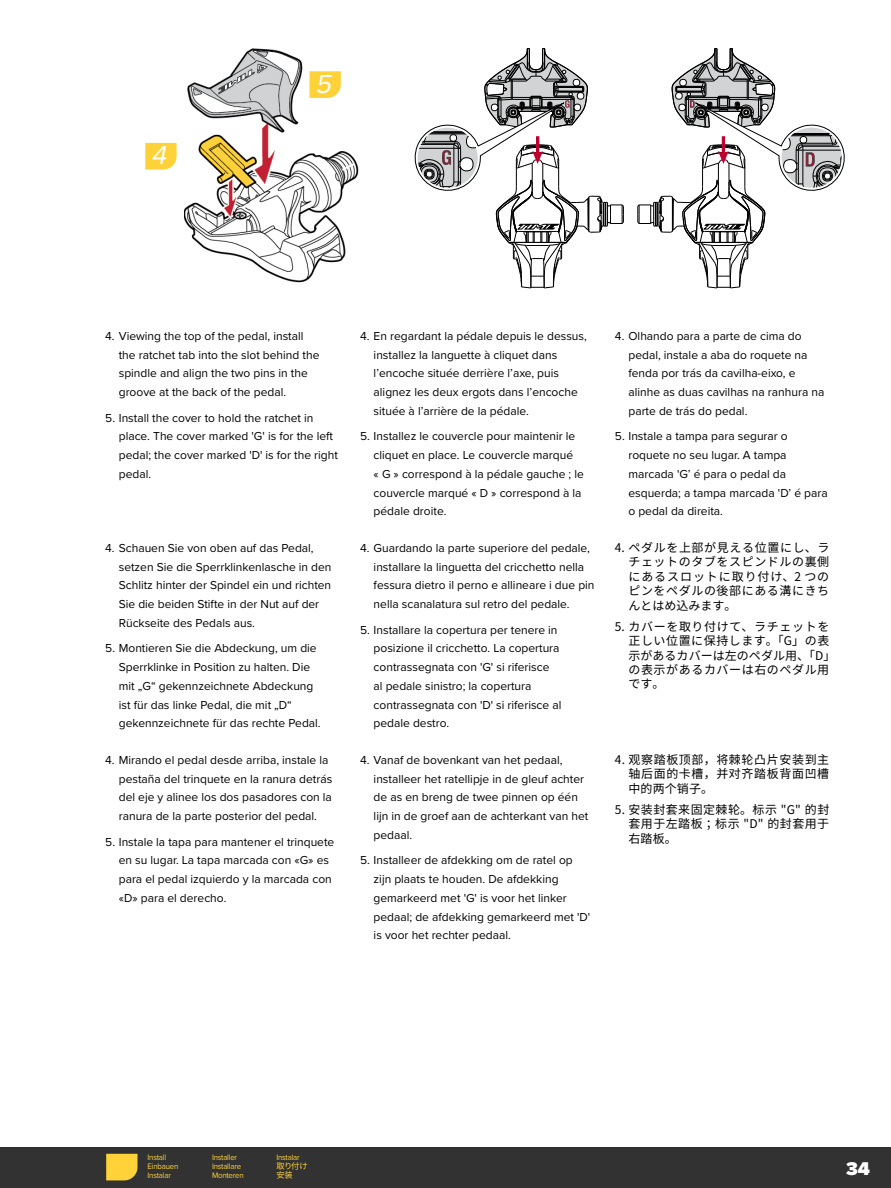
<style>
.page{position:relative;width:891px;height:1188px;background:#fff}
.page>*{position:absolute;margin:0;border:0;box-sizing:border-box;transform-origin:0 0}
.t1{font:italic 27px "Proxima Nova";color:#fff}
.t2{font:900 19.2px "Proxima Nova";color:#fff}
.t3{font:12px/18.8px "Proxima Nova";color:#000}
.j-number{font:12px/14.4px "Noto Sans CJ Kjp";letter-spacing:.05em;color:#000;text-align:justify}
.sc-numbers{font:12px/14.4px "Noto Sans CJ Ksc";letter-spacing:.035em;color:#000;text-align:justify}
.Legend_Flag_Text{font:8.25px "Proxima Nova";letter-spacing:-.025em;color:#ffd239;scale:.95 1}
.Legend_Flag_Text-2{font:8.25px "Noto Sans CJ Kjp";color:#ffd239}
.Legend_Flag_Text-3{font:8.25px "Noto Sans CJ Ksc";color:#ffd239}
</style>
<div class="page">
<div style="left:0;top:1148px;width:891px;height:40px;background:#323232"></div>
<img style="left:184px;top:48px;width:175px;height:235px">
<svg style="left:637px;top:48px;width:208px;height:241px"></svg>
<svg style="left:414px;top:48px;width:210px;height:241px"></svg>
<svg style="left:106px;top:1154px;width:32px;height:26px"></svg>
<svg style="left:145px;top:143px;width:32px;height:27px"></svg>
<svg style="left:310px;top:71px;width:31px;height:27px"></svg>
<p class="t1" style="left:151px;top:135px;width:25px">4</p>
<p class="t1" style="left:315px;top:63px;width:25px">5</p>
<p class="t3" style="left:119px;top:326px;width:202px;text-indent:-14px">4. Viewing the top of the pedal, install the ratchet tab into the slot behind the spindle and align the two pins in the groove at the back of the pedal.</p>
<p class="t3" style="left:119px;top:408px;width:221px;text-indent:-14px">5. Install the cover to hold the ratchet in place. The cover marked 'G' is for the left pedal; the cover marked 'D' is for the right pedal.</p>
<p class="t3" style="left:119px;top:538px;width:214px;text-indent:-14px">4. Schauen Sie von oben auf das Pedal, setzen Sie die Sperrklinkenlasche in den Schlitz hinter der Spindel ein und richten Sie die beiden Stifte in der Nut auf der Rückseite des Pedals aus.</p>
<p class="t3" style="left:119px;top:639px;width:203px;text-indent:-14px">5. Montieren Sie die Abdeckung, um die Sperrklinke in Position zu halten. Die mit „G“ gekennzeichnete Abdeckung ist für das linke Pedal, die mit „D“ gekennzeichnete für das rechte Pedal.</p>
<p class="t3" style="left:119px;top:750px;width:215px;text-indent:-14px">4. Mirando el pedal desde arriba, instale la pestaña del trinquete en la ranura detrás del eje y alinee los dos pasadores con la ranura de la parte posterior del pedal.</p>
<p class="t3" style="left:119px;top:832px;width:217px;text-indent:-14px">5. Instale la tapa para mantener el trinquete en su lugar. La tapa marcada con «G» es para el pedal izquierdo y la marcada con «D» para el derecho.</p>
<p class="t3" style="left:374px;top:326px;width:215px;text-indent:-14px">4. En regardant la pédale depuis le dessus, installez la languette à cliquet dans l’encoche située derrière l’axe, puis alignez les deux ergots dans l’encoche située à l’arrière de la pédale.</p>
<p class="t3" style="left:374px;top:427px;width:212px;text-indent:-14px">5. Installez le couvercle pour maintenir le cliquet en place. Le couvercle marqué<br>« G » correspond à la pédale gauche ; le couvercle marqué « D » correspond à la pédale droite.</p>
<p class="t3" style="left:374px;top:538px;width:222px;text-indent:-14px">4. Guardando la parte superiore del pedale, installare la linguetta del cricchetto nella fessura dietro il perno e allineare i due pin nella scanalatura sul retro del pedale.</p>
<p class="t3" style="left:374px;top:620px;width:189px;text-indent:-14px">5. Installare la copertura per tenere in posizione il cricchetto. La copertura contrassegnata con 'G' si riferisce al pedale sinistro; la copertura contrassegnata con 'D' si riferisce al pedale destro.</p>
<p class="t3" style="left:374px;top:750px;width:216px;text-indent:-14px">4. Vanaf de bovenkant van het pedaal, installeer het ratellipje in de gleuf achter de as en breng de twee pinnen op één lijn in de groef aan de achterkant van het pedaal.</p>
<p class="t3" style="left:374px;top:851px;width:218px;text-indent:-14px">5. Installeer de afdekking om de ratel op zijn plaats te houden. De afdekking gemarkeerd met 'G' is voor het linker pedaal; de afdekking gemarkeerd met 'D' is voor het rechter pedaal.</p>
<p class="t3" style="left:628px;top:326px;width:197px;text-indent:-14px">4. Olhando para a parte de cima do pedal, instale a aba do roquete na fenda por trás da cavilha-eixo, e alinhe as duas cavilhas na ranhura na parte de trás do pedal.</p>
<p class="t3" style="left:628px;top:427px;width:201px;text-indent:-14px">5. Instale a tampa para segurar o roquete no seu lugar. A tampa marcada 'G’ é para o pedal da esquerda; a tampa marcada 'D’ é para o pedal da direita.</p>
<p class="j-number" style="left:628px;top:541px;width:202px;text-indent:-14px">4. ペダルを上部が見える位置にし、ラチェットのタブをスピンドルの裏側にあるスロットに取り付け、2 つのピンをペダルの後部にある溝にきちんとはめ込みます。</p>
<p class="j-number" style="left:628px;top:619px;width:208px;text-align:left;text-indent:-14px">5. カバーを取り付けて、ラチェットを正しい位置に保持します。「G」の表示があるカバーは左のペダル用、「D」の表示があるカバーは右のペダル用です。</p>
<p class="sc-numbers" style="left:628px;top:753px;width:202px;text-indent:-14px">4. 观察踏板顶部，将棘轮凸片安装到主轴后面的卡槽，并对齐踏板背面凹槽中的两个销子。</p>
<p class="sc-numbers" style="left:628px;top:803px;width:202px;text-indent:-14px">5. 安装封套来固定棘轮。标示 "G" 的封套用于左踏板；标示 "D" 的封套用于右踏板。</p>
<p class="Legend_Flag_Text" style="left:148px;top:1151px;width:21px">Install</p>
<p class="Legend_Flag_Text" style="left:212px;top:1151px;width:28px">Installer</p>
<p class="Legend_Flag_Text" style="left:276px;top:1151px;width:26px">Instalar</p>
<p class="Legend_Flag_Text" style="left:148px;top:1160px;width:34px">Einbauen</p>
<p class="Legend_Flag_Text" style="left:212px;top:1160px;width:32px">Installare</p>
<p class="Legend_Flag_Text-2" style="left:276px;top:1162px;width:33px">取り付け</p>
<p class="Legend_Flag_Text" style="left:148px;top:1169px;width:26px">Instalar</p>
<p class="Legend_Flag_Text" style="left:212px;top:1169px;width:35px">Monteren</p>
<p class="Legend_Flag_Text-3" style="left:276px;top:1171px;width:18px">安装</p>
<h2 class="t2" style="left:846px;top:1154px;width:25px">34</h2>
</div>
